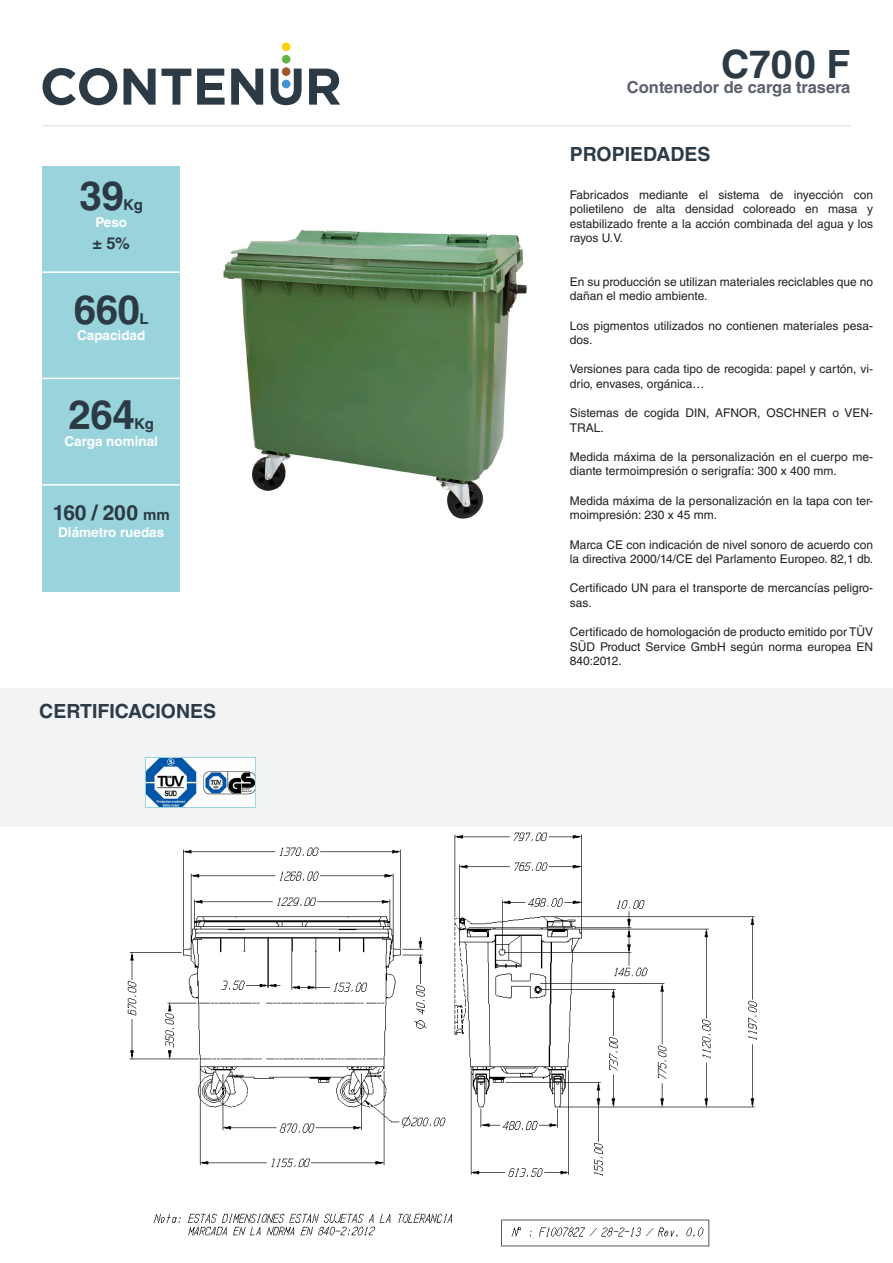
<style>
.page{position:relative;width:893px;height:1263px;background:#fff}
.page>*{position:absolute;margin:0;border:0;box-sizing:border-box;transform-origin:0 0}
.t1{font:700 40.5px "Helvetica LT Std";letter-spacing:-.015em;color:#2b3a45}
.t2{font:700 39px "Helvetica LT Std";color:#2b3a45}
.t3{font:700 21px "Helvetica LT Std";letter-spacing:-.015em;color:#2b3a45}
.t4{font:700 19.5px "Helvetica LT Std";color:#2b3a45}
.t5{font:700 16.5px "Helvetica LT Std";color:#5c626b}
.t6{font:700 16.5px "Helvetica LT Std";color:#2b3a45}
.t7{font:700 15px "Helvetica LT Std";color:#2b3a45}
.t8{font:700 13.5px "Helvetica LT Std";color:#fff}
.No_Spacing{font:12px/14.4px "Helvetica LT Std";color:#231f20}
.s1{font-size:15px}
</style>
<div class="page">
<img style="left:108px;top:826px;width:660px;height:421px">
<div style="left:0;top:688px;width:893px;height:138px;background:#f2f3f4"></div>
<svg style="left:43px;top:68px;width:74px;height:37px"></svg>
<svg style="left:124px;top:69px;width:32px;height:36px"></svg>
<svg style="left:162px;top:69px;width:29px;height:36px"></svg>
<svg style="left:197px;top:69px;width:28px;height:36px"></svg>
<svg style="left:231px;top:69px;width:32px;height:36px"></svg>
<svg style="left:309px;top:69px;width:31px;height:36px"></svg>
<svg style="left:271px;top:69px;width:31px;height:36px"></svg>
<div style="left:282px;top:55px;width:8px;height:9px;background:#63b445;border-radius:50%"></div>
<div style="left:282px;top:42px;width:8px;height:9px;background:#fed105;border-radius:50%"></div>
<div style="left:282px;top:80px;width:8px;height:8px;background:#4194d0;border-radius:50%"></div>
<img style="left:223px;top:230px;width:305px;height:289px">
<div style="left:43px;top:485px;width:137px;height:106px;background:#99d4dd"></div>
<div style="left:43px;top:379px;width:137px;height:106px;background:#99d4dd"></div>
<div style="left:43px;top:273px;width:137px;height:106px;background:#99d4dd"></div>
<div style="left:43px;top:167px;width:137px;height:106px;background:#99d4dd"></div>
<hr style="left:39px;top:484px;width:141px;height:2px;background:#fff">
<hr style="left:39px;top:378px;width:141px;height:1px;background:#fff">
<hr style="left:39px;top:271px;width:141px;height:2px;background:#fff">
<hr style="left:43px;top:125px;width:807px;height:1px;background:#dcdddf">
<img style="left:147px;top:759px;width:107px;height:47px">
<div style="left:145px;top:757px;width:111px;height:51px;border:1px solid #99d4dd"></div>
<p class="t1" style="left:79px;top:171px;width:46px">39</p>
<p class="t7" style="left:123px;top:196px;width:21px">Kg</p>
<p class="t8" style="left:95px;top:214px;width:33px">Peso</p>
<p class="t6" style="left:93px;top:233px;width:39px">± 5%</p>
<p class="t1" style="left:74px;top:285px;width:68px">660</p>
<p class="t7" style="left:140px;top:310px;width:11px">L</p>
<p class="t8" style="left:77px;top:327px;width:70px">Capacidad</p>
<p class="t1" style="left:69px;top:390px;width:68px">264</p>
<p class="t7" style="left:134px;top:415px;width:21px">Kg</p>
<p class="t8" style="left:64px;top:433px;width:95px">Carga nominal</p>
<p class="t3" style="left:53px;top:500px;width:118px">160 / 200 <span class="s1">mm</span></p>
<p class="t8" style="left:58px;top:524px;width:108px">Diámetro ruedas</p>
<p class="t4" style="left:39px;top:699px;width:178px">CERTIFICACIONES</p>
<p class="t2" style="left:721px;top:41px;width:131px">C700 F</p>
<p class="t5" style="left:627px;top:77px;width:225px">Contenedor de carga trasera</p>
<p class="t4" style="left:570px;top:142px;width:142px">PROPIEDADES</p>
<p class="No_Spacing" style="left:570px;top:187px;width:305px;text-align:justify">Fabricados mediante el sistema de inyección con polietileno de alta densidad coloreado en masa y estabilizado frente a la acción combinada del agua y los rayos U.V.</p>
<p class="No_Spacing" style="left:570px;top:274px;width:305px">En su producción se utilizan materiales reciclables que no dañan el medio ambiente.</p>
<p class="No_Spacing" style="left:570px;top:318px;width:305px">Los pigmentos utilizados no contienen materiales pesa&shy;dos.</p>
<p class="No_Spacing" style="left:570px;top:362px;width:305px">Versiones para cada tipo de recogida: papel y cartón, vi&shy;drio, envases, orgánica…</p>
<p class="No_Spacing" style="left:570px;top:406px;width:305px">Sistemas de cogida DIN, AFNOR, OSCHNER o VEN-<br>TRAL.</p>
<p class="No_Spacing" style="left:570px;top:449px;width:305px">Medida máxima de la personalización en el cuerpo me&shy;diante termoimpresión o serigrafía: 300 x 400 mm.</p>
<p class="No_Spacing" style="left:570px;top:493px;width:305px">Medida máxima de la personalización en la tapa con ter&shy;moimpresión: 230 x 45 mm.</p>
<p class="No_Spacing" style="left:570px;top:537px;width:305px">Marca CE con indicación de nivel sonoro de acuerdo con la directiva 2000/14/CE del Parlamento Europeo. 82,1 db.</p>
<p class="No_Spacing" style="left:570px;top:581px;width:305px">Certificado UN para el transporte de mercancías peligro&shy;sas.</p>
<p class="No_Spacing" style="left:570px;top:625px;width:305px;text-align:justify">Certificado de homologación de producto emitido por TÜV SÜD Product Service GmbH según norma europea EN 840:2012.</p>
</div>
